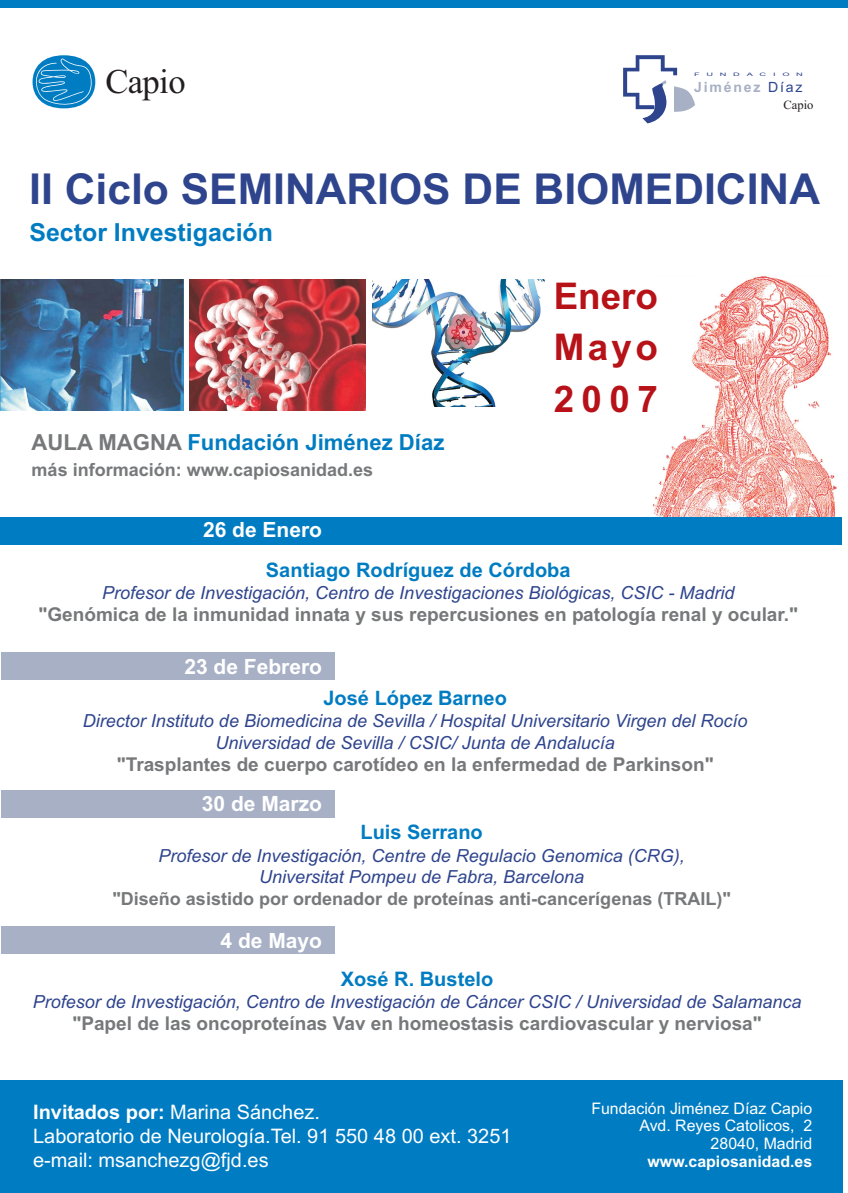
<style>
.page{position:relative;width:848px;height:1193px;background:#fff}
.page>*{position:absolute;margin:0;border:0;box-sizing:border-box;transform-origin:0 0}
.t1{font:700 42.6px "Arial";color:#2e448d}
.t2{font:700 36.75px/51.4px "Arial";letter-spacing:.095em;color:#b61218;text-align:justify}
.t3{font:34.6px "Times New Roman";letter-spacing:-.015em;color:#231f20}
.t4{font:700 24.9px "Arial";color:#007cc2}
.t5{font:700 22.1px "Arial";color:#007cc2}
.t6{font:700 21px "Arial";color:#fff}
.t7{font:700 20px "Arial";color:#007cc2}
.t8{font:19.95px/24.1px "Arial";color:#fff}
.t9{font:700 19px "Arial";color:#76787a}
.t10{font:italic 18px/21.7px "Arial";color:#2e448d;text-align:center}
.t11{font:700 18px "Arial";color:#76787a}
.t12{font:15.9px/17.8px "Arial";color:#fff;text-align:right}
.t13{font:700 15.9px "Arial";color:#fff}
.t14{font:700 14.1px "Arial";letter-spacing:.125em;color:#a7b0c5}
.t15{font:12.55px "Times New Roman";color:#231f20}
.t16{font:4.7px "Arial";color:#2e448d;scale:1.96 1}
.s1{font-weight:400;color:#2e448d}
.s2{color:#76787a}
.s3{font-weight:700}
</style>
<div class="page">
<img style="left:653px;top:276px;width:183px;height:241px">
<div style="left:1px;top:1079px;width:841px;height:113px;background:#007cc2"></div>
<div style="left:1px;top:0;width:846px;height:7px;background:#007cc2"></div>
<svg style="left:623px;top:55px;width:72px;height:68px"></svg>
<div style="left:33px;top:55px;width:62px;height:53px;background:#007cc2;border-radius:50%"></div>
<svg style="left:33px;top:58px;width:59px;height:49px"></svg>
<div style="left:1px;top:652px;width:334px;height:27px;background:#a7b0c5"></div>
<div style="left:1px;top:517px;width:840px;height:27px;background:#007cc2"></div>
<div style="left:1px;top:791px;width:334px;height:27px;background:#a7b0c5"></div>
<div style="left:1px;top:926px;width:334px;height:27px;background:#a7b0c5"></div>
<img style="left:0;top:279px;width:184px;height:131px">
<img style="left:189px;top:279px;width:177px;height:131px">
<img style="left:372px;top:280px;width:174px;height:127px">
<h3 class="t3" style="left:105px;top:69px;width:82px">Capio</h3>
<p class="t16" style="left:694px;top:73px;width:4px">F</p>
<p class="t16" style="left:706px;top:73px;width:5px">U</p>
<p class="t16" style="left:719px;top:73px;width:5px">N</p>
<p class="t16" style="left:733px;top:73px;width:5px">D</p>
<p class="t16" style="left:746px;top:73px;width:5px">A</p>
<p class="t16" style="left:759px;top:73px;width:5px">C</p>
<p class="t16" style="left:773px;top:73px;width:3px">I</p>
<p class="t16" style="left:782px;top:73px;width:5px">O</p>
<p class="t16" style="left:796px;top:73px;width:5px">N</p>
<p class="t15" style="left:783px;top:100px;width:31px">Capio</p>
<p class="t14" style="left:694px;top:81px;width:110px">Jiménez <span class="s1">Díaz</span></p>
<h1 class="t1" style="left:29px;top:173px;width:792px">II Ciclo SEMINARIOS DE BIOMEDICINA</h1>
<h3 class="t4" style="left:30px;top:223px;width:245px">Sector Investigación</h3>
<p class="t5" style="left:32px;top:434px;width:414px"><span class="s2">AULA MAGNA</span> Fundación Jiménez Díaz</p>
<p class="t11" style="left:32px;top:462px;width:343px">más información: www.capiosanidad.es</p>
<p class="t6" style="left:203px;top:522px;width:121px">26 de Enero</p>
<h2 class="t2" style="left:553px;top:274px;width:106px">Enero Mayo 2007</h2>
<p class="t7" style="left:266px;top:562px;width:306px">Santiago Rodríguez de Córdoba</p>
<p class="t10" style="left:102px;top:583px;width:634px">Profesor de Investigación, Centro de Investigaciones Biológicas, CSIC - Madrid</p>
<p class="t9" style="left:38px;top:608px;width:761px">"Genómica de la inmunidad innata y sus repercusiones en patología renal y ocular."</p>
<p class="t6" style="left:184px;top:659px;width:139px">23 de Febrero</p>
<p class="t7" style="left:323px;top:690px;width:185px">José López Barneo</p>
<p class="t10" style="left:83px;top:711px;width:666px">Director Instituto de Biomedicina de Sevilla / Hospital Universitario Virgen del Rocío<br>Universidad de Sevilla / CSIC/ Junta de Andalucía</p>
<p class="t9" style="left:117px;top:757px;width:598px">"Trasplantes de cuerpo carotídeo en la enfermedad de Parkinson"</p>
<p class="t6" style="left:202px;top:796px;width:122px">30 de Marzo</p>
<p class="t7" style="left:360px;top:825px;width:124px">Luis Serrano</p>
<p class="t10" style="left:158px;top:846px;width:528px">Profesor de Investigación, Centre de Regulacio Genomica (CRG),<br>Universitat Pompeu de Fabra, Barcelona</p>
<p class="t11" style="left:112px;top:892px;width:620px">"Diseño asistido por ordenador de proteínas anti-cancerígenas (TRAIL)"</p>
<p class="t6" style="left:220px;top:933px;width:103px">4 de Mayo</p>
<p class="t7" style="left:341px;top:971px;width:154px">Xosé R. Bustelo</p>
<p class="t10" style="left:33px;top:992px;width:770px">Profesor de Investigación, Centro de Investigación de Cáncer CSIC / Universidad de Salamanca</p>
<p class="t9" style="left:72px;top:1016px;width:691px">"Papel de las oncoproteínas Vav en homeostasis cardiovascular y nerviosa"</p>
<p class="t8" style="left:33px;top:1101px;width:480px"><span class="s3">Invitados por:</span> Marina Sánchez.<br>Laboratorio de Neurología.Tel. 91 550 48 00 ext. 3251 e-mail: msanchezg@fjd.es</p>
<p class="t12" style="left:591px;top:1100px;width:222px">Fundación Jiménez Díaz Capio<br>Avd. Reyes Catolicos, 2<br>28040, Madrid</p>
<p class="t13" style="left:647px;top:1155px;width:166px">www.capiosanidad.es</p>
</div>
